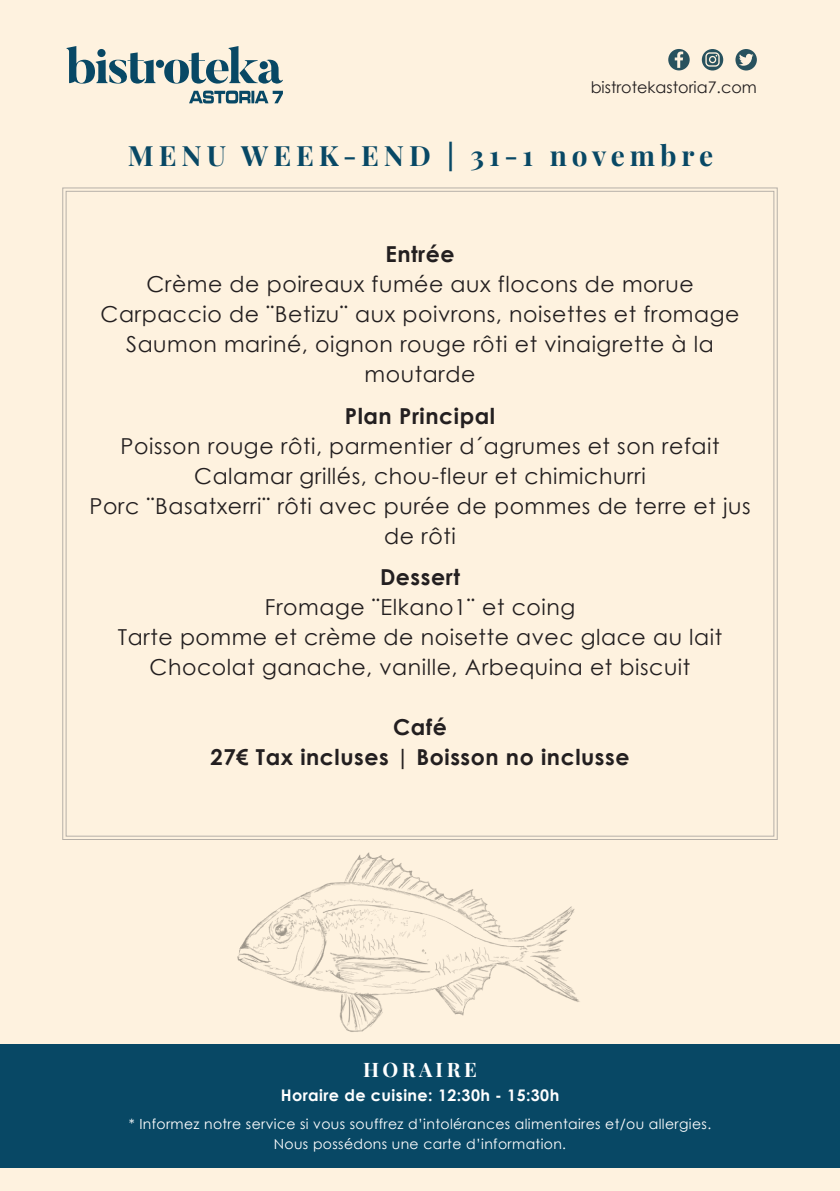
<style>
.page{position:relative;width:840px;height:1191px;background:#fff}
.page>*{position:absolute;margin:0;border:0;box-sizing:border-box;transform-origin:0 0}
.t1{font:700 28px "Playfair Display";letter-spacing:.175em;color:#084865}
.t2{font:22px/30px "Century Gothic";letter-spacing:.025em;color:#231f20;text-align:center}
.t3{font:700 22px "Century Gothic";letter-spacing:.025em;color:#231f20}
.t4{font:700 20px "Playfair Display";letter-spacing:.17em;color:#fff}
.t5{font:700 16px "Century Gothic";letter-spacing:.025em;color:#fff}
.t6{font:16px "Century Gothic";color:#231f20}
.t7{font:14px "Century Gothic";letter-spacing:.025em;color:#fff}
</style>
<div class="page">
<div style="left:0;top:0;width:839px;height:1191px;background:#fef2df"></div>
<svg style="left:66px;top:46px;width:89px;height:38px"></svg>
<svg style="left:164px;top:46px;width:119px;height:38px"></svg>
<div style="left:156px;top:60px;width:8px;height:8px;background:#084865;border-radius:50%"></div>
<div style="left:259px;top:61px;width:9px;height:8px;background:#084865;border-radius:50%"></div>
<svg style="left:189px;top:91px;width:94px;height:12px"></svg>
<svg style="left:668px;top:49px;width:21px;height:21px"></svg>
<svg style="left:735px;top:49px;width:21px;height:21px"></svg>
<svg style="left:701px;top:49px;width:21px;height:21px"></svg>
<svg style="left:62px;top:187px;width:715px;height:653px"></svg>
<img style="left:175px;top:836px;width:473px;height:196px">
<div style="left:0;top:1044px;width:839px;height:124px;background:#084865"></div>
<p class="t6" style="left:590px;top:76px;width:168px">bistrotekastoria7.com</p>
<p class="t1" style="left:128px;top:133px;width:586px">MENU WEEK-END | 31-1 novembre</p>
<p class="t3" style="left:385px;top:238px;width:71px">Entrée</p>
<p class="t2" style="left:146px;top:269px;width:548px">Crème de poireaux fumée aux flocons de morue</p>
<p class="t2" style="left:100px;top:299px;width:640px">Carpaccio de ¨Betizu¨ aux poivrons, noisettes et fromage<br>Saumon mariné, oignon rouge rôti et vinaigrette à la moutarde</p>
<p class="t3" style="left:344px;top:399px;width:152px">Plan Principal</p>
<p class="t2" style="left:120px;top:430px;width:600px">Poisson rouge rôti, parmentier d´agrumes et son refait</p>
<p class="t2" style="left:194px;top:460px;width:452px">Calamar grillés, chou-fleur et chimichurri</p>
<p class="t2" style="left:89px;top:490px;width:662px">Porc ¨Basatxerri¨ rôti avec purée de pommes de terre et jus de rôti</p>
<p class="t3" style="left:380px;top:560px;width:81px">Dessert</p>
<p class="t2" style="left:265px;top:592px;width:312px">Fromage ¨Elkano1¨ et coing</p>
<p class="t2" style="left:118px;top:622px;width:605px">Tarte pomme et crème de noisette avec glace au lait</p>
<p class="t2" style="left:149px;top:652px;width:542px">Chocolat ganache, vanille, Arbequina et biscuit</p>
<p class="t3" style="left:393px;top:710px;width:55px">Café</p>
<p class="t3" style="left:210px;top:740px;width:420px">27€ Tax incluses | Boisson no inclusse</p>
<p class="t4" style="left:363px;top:1053px;width:115px">HORAIRE</p>
<p class="t5" style="left:280px;top:1082px;width:280px">Horaire de cuisine: 12:30h - 15:30h</p>
<p class="t7" style="left:129px;top:1114px;width:583px">* Informez notre service si vous souffrez d’intolérances alimentaires et/ou allergies.</p>
<p class="t7" style="left:274px;top:1134px;width:293px">Nous possédons une carte d’information.</p>
</div>
